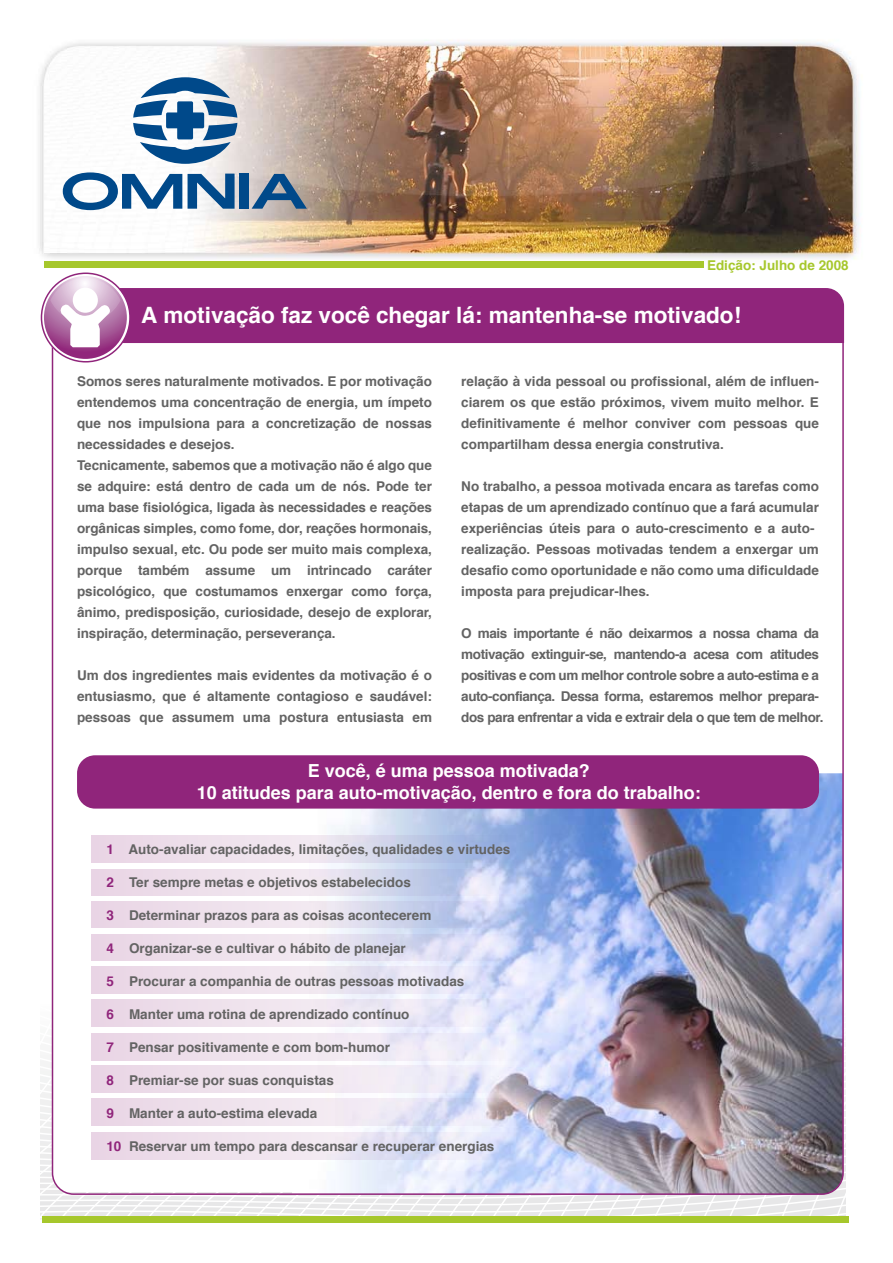
<style>
.page{position:relative;width:893px;height:1263px;background:#fff}
.page>*{position:absolute;margin:0;border:0;box-sizing:border-box;transform-origin:0 0}
.t1{font:700 22.5px "Helvetica";color:#fff}
.t2{font:700 18px/21.6px "Helvetica";color:#fff;text-align:center}
.t3{font:700 13.5px/21px "Helvetica";color:#636363}
.t4{font:700 13.5px/21px "Helvetica";letter-spacing:-.03em;color:#636363}
.t5{font:700 13.5px "Helvetica";color:#a6c72c}
.s1{color:#90257b}
</style>
<div class="page">
<svg style="left:40px;top:912px;width:809px;height:311px"></svg>
<div style="left:42px;top:1216px;width:806px;height:6px;background:#a6c72c"></div>
<div style="left:52px;top:771px;width:355px;height:421px;background:#fff"></div>
<img style="left:292px;top:773px;width:551px;height:421px">
<img style="left:39px;top:40px;width:821px;height:236px">
<div style="left:44px;top:261px;width:659px;height:6px;background:#a6c72c"></div>
<svg style="left:63px;top:172px;width:244px;height:55px"></svg>
<svg style="left:133px;top:77px;width:104px;height:87px"></svg>
<svg style="left:41px;top:273px;width:89px;height:89px"></svg>
<div style="left:41px;top:272px;width:90px;height:90px;border:2px solid #90257b;border-radius:50%"></div>
<svg style="left:44px;top:276px;width:83px;height:83px"></svg>
<svg style="left:50px;top:278px;width:71px;height:44px"></svg>
<svg style="left:59px;top:288px;width:785px;height:59px;background:#9d3f8b"></svg>
<div style="left:77px;top:755px;width:742px;height:54px;background:#90257b;border-radius:18px"></div>
<svg style="left:92px;top:836px;width:428px;height:26px;background:#d7d4e8"></svg>
<svg style="left:92px;top:869px;width:428px;height:27px;background:#dfdaec"></svg>
<svg style="left:92px;top:901px;width:428px;height:27px;background:#dedaec"></svg>
<svg style="left:92px;top:934px;width:428px;height:27px;background:#e5deee"></svg>
<svg style="left:92px;top:967px;width:428px;height:26px;background:#e8e1ef"></svg>
<svg style="left:92px;top:1000px;width:428px;height:27px;background:#ebe2f0"></svg>
<div style="left:92px;top:1033px;width:428px;height:27px;background:linear-gradient(to right,#edd9e5,#eff1fc)"></div>
<svg style="left:92px;top:1066px;width:428px;height:26px;background:#ebe2ee"></svg>
<svg style="left:92px;top:1099px;width:428px;height:26px;background:#e7deeb"></svg>
<svg style="left:92px;top:1132px;width:428px;height:27px;background:#e7e0ef"></svg>
<p class="t5" style="left:707px;top:254px;width:143px">Edição: Julho de 2008</p>
<h1 class="t1" style="left:141px;top:297px;width:602px">A motivação faz você chegar lá: mantenha-se motivado!</h1>
<p class="t3" style="left:461px;top:371px;width:359px;text-align:justify">relação à vida pessoal ou profissional, além de influen&shy;ciarem os que estão próximos, vivem muito melhor. E definitivamente é melhor conviver com pessoas que compartilham dessa energia construtiva.</p>
<p class="t3" style="left:461px;top:476px;width:359px">No trabalho, a pessoa motivada encara as tarefas como etapas de um aprendizado contínuo que a fará acumular experiências úteis para o auto-crescimento e a auto&shy;realização. Pessoas motivadas tendem a enxergar um desafio como oportunidade e não como uma dificuldade imposta para prejudicar-lhes.</p>
<p class="t4" style="left:461px;top:623px;width:364px">O mais importante é não deixarmos a nossa chama da motivação extinguir-se, mantendo-a acesa com atitudes positivas e com um melhor controle sobre a auto-estima e a auto-confiança. Dessa forma, estaremos melhor prepara&shy;dos para enfrentar a vida e extrair dela o que tem de melhor.</p>
<h2 class="t2" style="left:197px;top:760px;width:506px">E você, é uma pessoa motivada?<br>10 atitudes para auto-motivação, dentro e fora do trabalho:</h2>
<p class="t3" style="left:77px;top:371px;width:356px">Somos seres naturalmente motivados. E por motivação entendemos uma concentração de energia, um ímpeto que nos impulsiona para a concretização de nossas necessidades e desejos.<br>Tecnicamente, sabemos que a motivação não é algo que se adquire: está dentro de cada um de nós. Pode ter uma base fisiológica, ligada às necessidades e reações orgânicas simples, como fome, dor, reações hormonais, impulso sexual, etc. Ou pode ser muito mais complexa, porque também assume um intrincado caráter psicológico, que costumamos enxergar como força, ânimo, predisposição, curiosidade, desejo de explorar, inspiração, determinação, perseverança.</p>
<p class="t3" style="left:77px;top:665px;width:356px;text-align:justify">Um dos ingredientes mais evidentes da motivação é o entusiasmo, que é altamente contagioso e saudável: pessoas que assumem uma postura entusiasta em</p>
<p class="t3" style="left:106px;top:839px;width:405px"><span class="s1">1</span> Auto-avaliar capacidades, limitações, qualidades e virtudes</p>
<p class="t3" style="left:106px;top:872px;width:306px"><span class="s1">2</span> Ter sempre metas e objetivos estabelecidos</p>
<p class="t3" style="left:106px;top:905px;width:326px"><span class="s1">3</span> Determinar prazos para as coisas acontecerem</p>
<p class="t3" style="left:106px;top:938px;width:301px"><span class="s1">4</span> Organizar-se e cultivar o hábito de planejar</p>
<p class="t3" style="left:106px;top:971px;width:359px"><span class="s1">5</span> Procurar a companhia de outras pessoas motivadas</p>
<p class="t3" style="left:106px;top:1004px;width:305px"><span class="s1">6</span> Manter uma rotina de aprendizado contínuo</p>
<p class="t3" style="left:106px;top:1037px;width:285px"><span class="s1">7</span> Pensar positivamente e com bom-humor</p>
<p class="t3" style="left:106px;top:1070px;width:229px"><span class="s1">8</span> Premiar-se por suas conquistas</p>
<p class="t3" style="left:106px;top:1103px;width:212px"><span class="s1">9</span> Manter a auto-estima elevada</p>
<p class="t3" style="left:106px;top:1136px;width:389px"><span class="s1">10</span> Reservar um tempo para descansar e recuperar energias</p>
</div>
